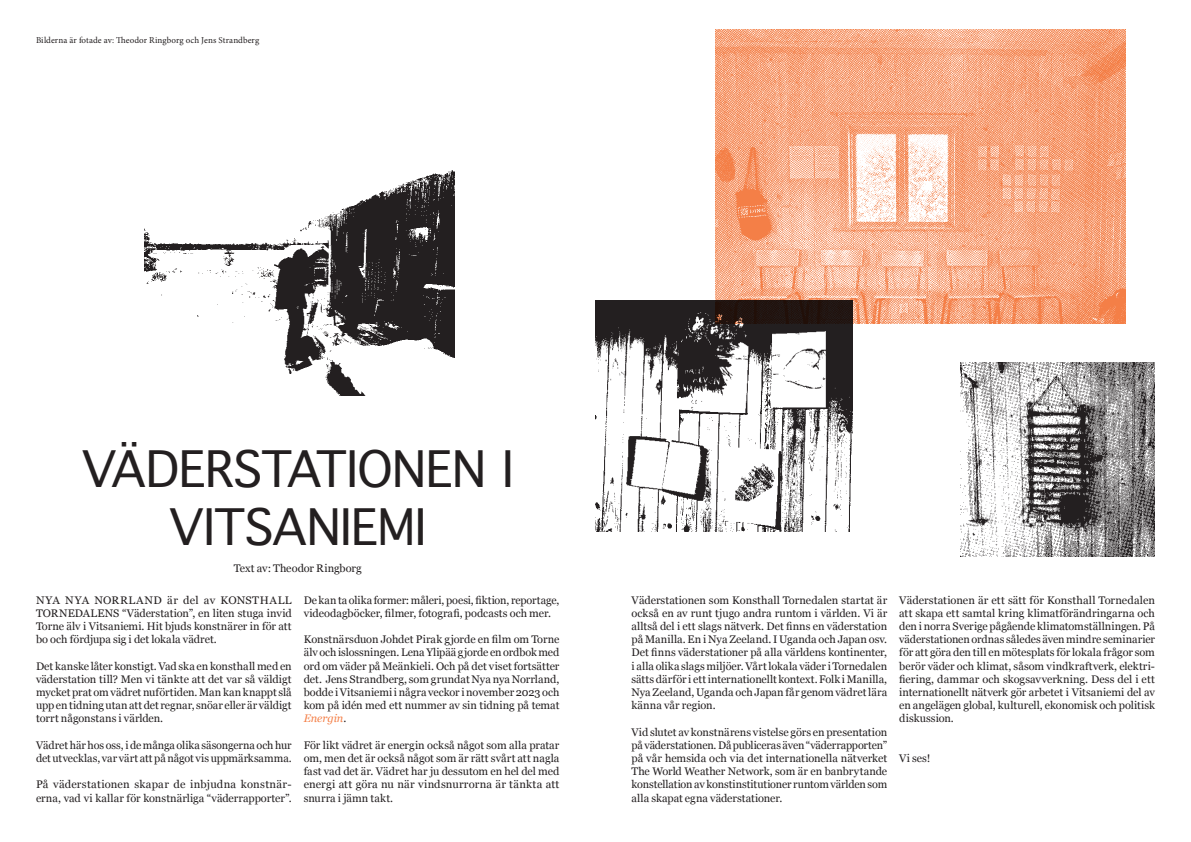
<style>
.page{position:relative;width:1191px;height:842px;background:#fff}
.page>*{position:absolute;margin:0;border:0;box-sizing:border-box;transform-origin:0 0}
.t1{font:48px/57.6px "Geneva";letter-spacing:-.01em;color:#231f20;text-align:center}
.t2{font:11px/13.2px "Georgia";color:#231f20;text-align:justify}
.t3{font:9px "Minion Pro";letter-spacing:.005em;color:#231f20}
.s1{font-style:italic;color:#f47f47}
</style>
<div class="page">
<img style="left:144px;top:170px;width:311px;height:226px">
<img style="left:715px;top:29px;width:410px;height:295px">
<img style="left:595px;top:301px;width:257px;height:230px">
<img style="left:961px;top:363px;width:194px;height:194px">
<p class="t3" style="left:36px;top:34px;width:225px">Bilderna är fotade av: Theodor Ringborg och Jens Strandberg</p>
<h1 class="t1" style="left:82px;top:442px;width:433px">VÄDERSTATIONEN I<br>VITSANIEMI</h1>
<p class="t2" style="left:234px;top:561px;width:129px">Text av: Theodor Ringborg</p>
<p class="t2" style="left:304px;top:593px;width:257px">De kan ta olika former: måleri, poesi, fiktion, reportage, videodagböcker, filmer, fotografi, podcasts och mer.</p>
<p class="t2" style="left:304px;top:632px;width:257px">Konstnärsduon Johdet Pirak gjorde en film om Torne älv och islossningen. Lena Ylipää gjorde en ordbok med ord om väder på Meänkieli. Och på det viset fortsätter det. Jens Strandberg, som grundat Nya nya Norrland, bodde i Vitsaniemi i några veckor i november 2023 och kom på idén med ett nummer av sin tidning på temat <span class="s1">Energin</span>.</p>
<p class="t2" style="left:304px;top:738px;width:257px">För likt vädret är energin också något som alla pratar om, men det är också något som är rätt svårt att nagla fast vad det är. Vädret har ju dessutom en hel del med energi att göra nu när vindsnurrorna är tänkta att snurra i jämn takt.</p>
<p class="t2" style="left:36px;top:593px;width:257px">NYA NYA NORRLAND är del av KONSTHALL TORNEDALENS “Väderstation”, en liten stuga invid Torne älv i Vitsaniemi. Hit bjuds konstnärer in för att bo och fördjupa sig i det lokala vädret.</p>
<p class="t2" style="left:36px;top:659px;width:257px">Det kanske låter konstigt. Vad ska en konsthall med en väderstation till? Men vi tänkte att det var så väldigt mycket prat om vädret nuförtiden. Man kan knappt slå upp en tidning utan att det regnar, snöar eller är väldigt torrt någonstans i världen.</p>
<p class="t2" style="left:36px;top:738px;width:257px">Vädret här hos oss, i de många olika säsongerna och hur det utvecklas, var värt att på något vis uppmärksamma.</p>
<p class="t2" style="left:36px;top:778px;width:257px">På väderstationen skapar de inbjudna konstnär&shy;erna, vad vi kallar för konstnärliga “väderrapporter”.</p>
<p class="t2" style="left:631px;top:593px;width:257px">Väderstationen som Konsthall Tornedalen startat är också en av runt tjugo andra runtom i världen. Vi är alltså del i ett slags nätverk. Det finns en väderstation på Manilla. En i Nya Zeeland. I Uganda och Japan osv.<br>Det finns väderstationer på alla världens kontinenter, i alla olika slags miljöer. Vårt lokala väder i Tornedalen sätts därför i ett internationellt kontext. Folk i Manilla, Nya Zeeland, Uganda och Japan får genom vädret lära känna vår region.</p>
<p class="t2" style="left:631px;top:725px;width:257px">Vid slutet av konstnärens vistelse görs en presentation på väderstationen. Då publiceras även “väderrapporten” på vår hemsida och via det internationella nätverket The World Weather Network, som är en banbrytande konstellation av konstinstitutioner runtom världen som alla skapat egna väderstationer.</p>
<p class="t2" style="left:899px;top:593px;width:257px">Väderstationen är ett sätt för Konsthall Tornedalen att skapa ett samtal kring klimatförändringarna och den i norra Sverige pågående klimatomställningen. På väderstationen ordnas således även mindre seminarier för att göra den till en mötesplats för lokala frågor som berör väder och klimat, såsom vindkraftverk, elektri&shy;fiering, dammar och skogsavverkning. Dess del i ett internationellt nätverk gör arbetet i Vitsaniemi del av en angelägen global, kulturell, ekonomisk och politisk diskussion.</p>
<p class="t2" style="left:899px;top:751px;width:33px">Vi ses!</p>
</div>
